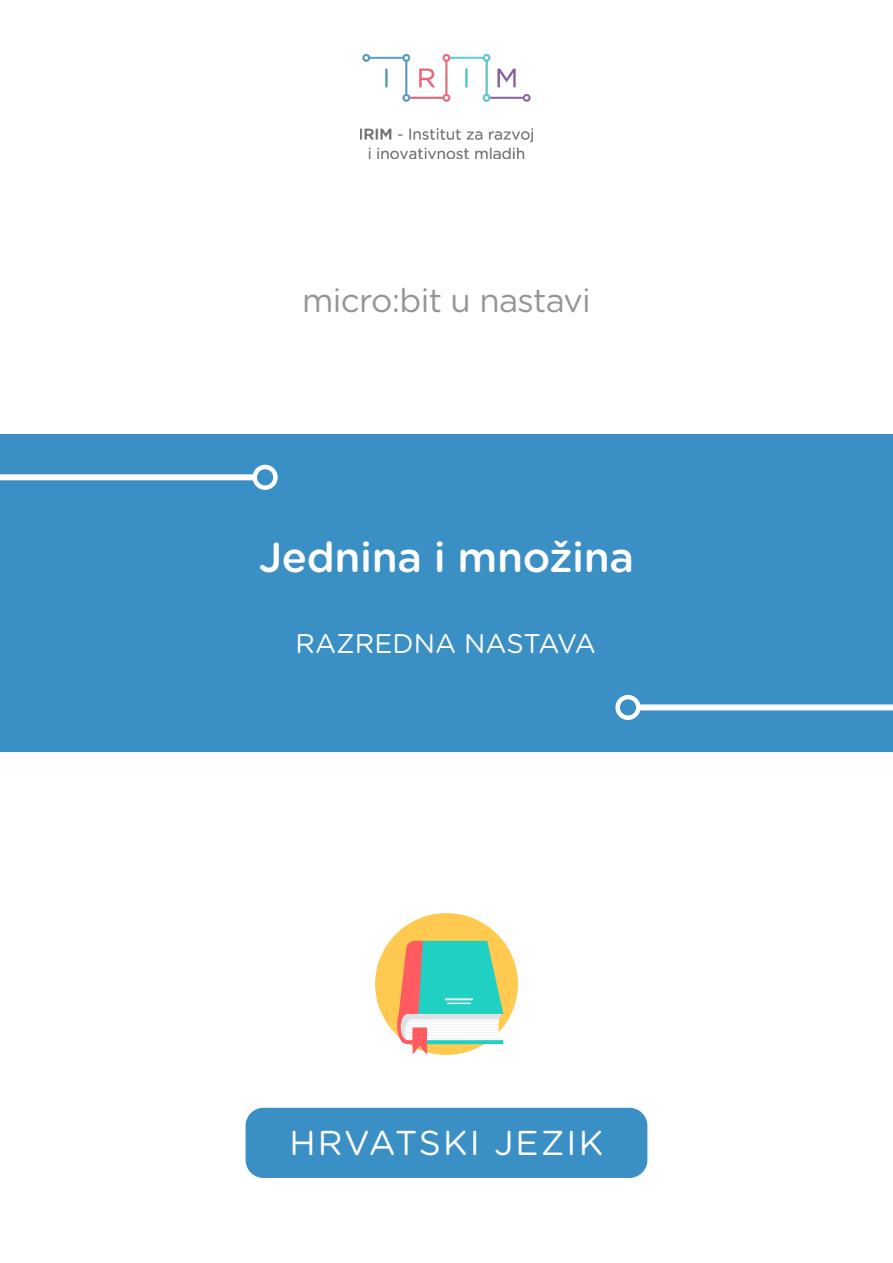
<style>
.page{position:relative;width:893px;height:1263px;background:#fff}
.page>*{position:absolute;margin:0;border:0;box-sizing:border-box;transform-origin:0 0}
.t1{font:500 42px "Gotham Rounded";letter-spacing:-.01em;color:#fff}
.t2{font:34.5px "Gotham Rounded";letter-spacing:.06em;color:#fff}
.t3{font:33px "Gotham Rounded";letter-spacing:-.02em;color:#939598}
.t4{font:27px "Gotham Rounded";color:#fff}
</style>
<div class="page">
<div style="left:0;top:434px;width:893px;height:317px;background:#3a8fc5"></div>
<div style="left:0;top:474px;width:254px;height:6px;background:#fff"></div>
<div style="left:253px;top:465px;width:25px;height:25px;border:4px solid #fff;border-radius:50%"></div>
<div style="left:639px;top:704px;width:254px;height:6px;background:#fff"></div>
<div style="left:615px;top:695px;width:26px;height:25px;border:4px solid #fff;border-radius:50%"></div>
<img style="left:361px;top:54px;width:171px;height:105px">
<div style="left:246px;top:1108px;width:401px;height:70px;background:#3a8fc5;border-radius:18px"></div>
<img style="left:376px;top:913px;width:141px;height:141px">
<p class="t3" style="left:302px;top:277px;width:290px">micro:bit u nastavi</p>
<p class="t1" style="left:259px;top:527px;width:377px">Jednina i množina</p>
<p class="t4" style="left:296px;top:625px;width:302px">RAZREDNA NASTAVA</p>
<p class="t2" style="left:290px;top:1119px;width:315px">HRVATSKI JEZIK</p>
</div>
